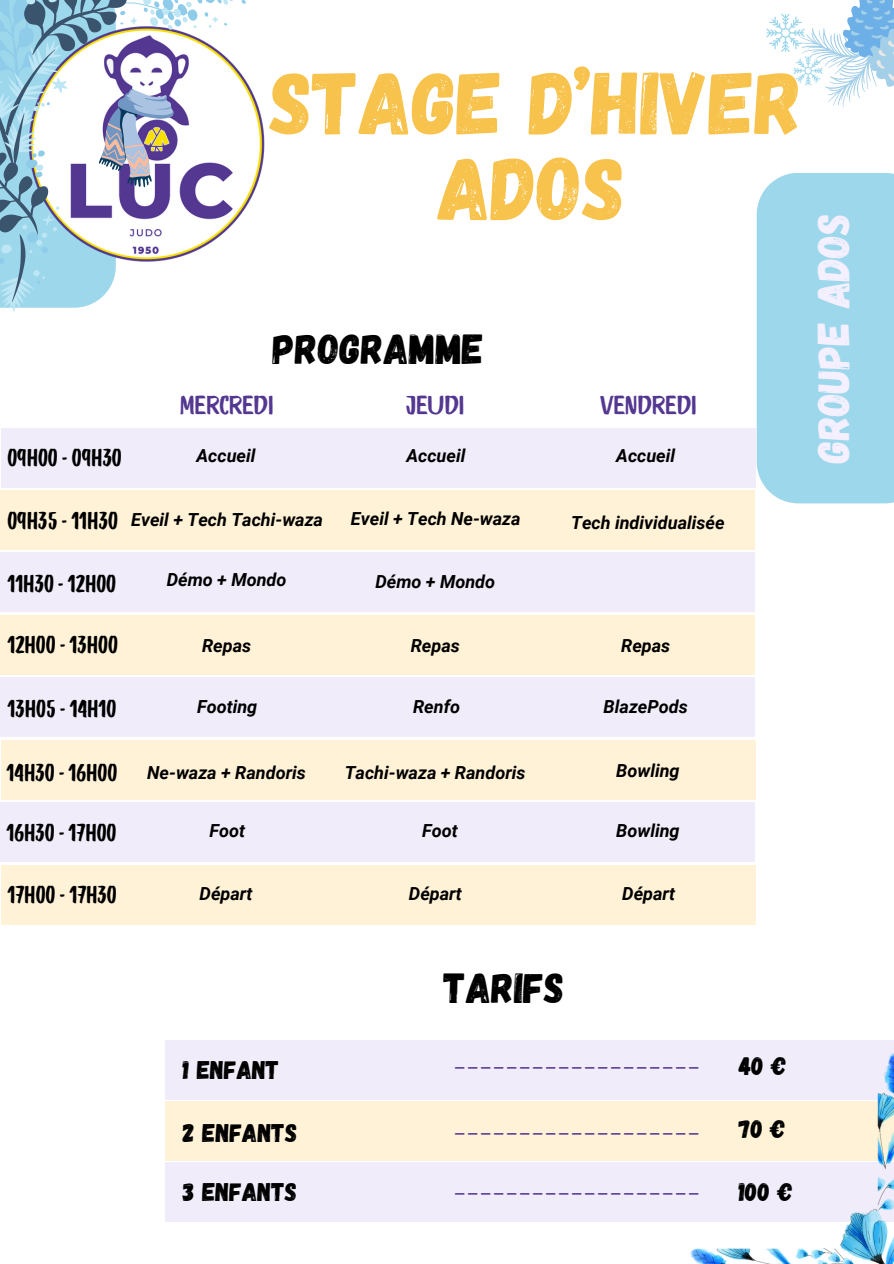
<style>
.page{position:relative;width:894px;height:1264px;background:#fff}
.page>*{position:absolute;margin:0;border:0;box-sizing:border-box;transform-origin:0 0}
.t1{font:88.5px "Gagalin";color:#f8c34d}
.t2{font:45px "Gagalin";letter-spacing:-.01em;color:#f5f0ff}
.t3{font:42px "Gagalin";color:#000}
.t4{font:25.5px "Gagalin";color:#000}
.t5{font:25.5px "Quotes Caps";color:#533791}
.t6{font:24px "Quotes Caps";color:#000}
.t7{font:18.6px "Kawkab Mono";color:#533791}
.t8{font:italic 700 18px "Roboto";color:#000}
</style>
<div class="page">
<div style="left:1px;top:428px;width:754px;height:59px;background:#f0ecf9"></div>
<div style="left:165px;top:1040px;width:728px;height:59px;background:#f0ecf9"></div>
<div style="left:165px;top:1101px;width:728px;height:59px;background:#fff2d6"></div>
<div style="left:165px;top:1162px;width:728px;height:59px;background:#f0ecf9"></div>
<div style="left:0;top:490px;width:754px;height:59px;background:#fff2d6"></div>
<div style="left:0;top:553px;width:754px;height:59px;background:#f0ecf9"></div>
<div style="left:0;top:615px;width:754px;height:59px;background:#fff2d6"></div>
<div style="left:0;top:677px;width:754px;height:59px;background:#f0ecf9"></div>
<div style="left:1px;top:740px;width:754px;height:59px;background:#fff2d6"></div>
<div style="left:0;top:802px;width:754px;height:59px;background:#f0ecf9"></div>
<div style="left:756px;top:173px;width:137px;height:330px;background:#9dd7eb"></div>
<svg style="left:176px;top:0;width:89px;height:258px"></svg>
<svg style="left:0;top:0;width:176px;height:312px"></svg>
<svg style="left:766px;top:0;width:127px;height:108px"></svg>
<div style="left:1px;top:865px;width:754px;height:59px;background:#fff2d6"></div>
<img style="left:690px;top:1053px;width:203px;height:210px">
<h4 class="t6" style="left:7px;top:443px;width:116px">09H00 - 09H30</h4>
<h4 class="t1" style="left:270px;top:46px;width:534px">STAGE D’HIVER</h4>
<p class="t1" style="left:438px;top:131px;width:189px">ADOS</p>
<p class="t3" style="left:273px;top:322px;width:212px">PROGRAMME</p>
<h4 class="t5" style="left:180px;top:389px;width:95px">MERCREDI</h4>
<p class="t8" style="left:196px;top:445px;width:60px">Accueil</p>
<p class="t5" style="left:406px;top:389px;width:60px">JEUDI</p>
<h4 class="t5" style="left:600px;top:389px;width:98px">VENDREDI</h4>
<p class="t8" style="left:406px;top:445px;width:60px">Accueil</p>
<p class="t8" style="left:616px;top:445px;width:60px">Accueil</p>
<p class="t2" style="left:803px;top:463px;width:252px;rotate:-90deg">GROUPE ADOS</p>
<h4 class="t6" style="left:7px;top:505px;width:112px">09H35 - 11H30</h4>
<h4 class="t8" style="left:131px;top:509px;width:193px">Eveil + Tech Tachi-waza</h4>
<h4 class="t8" style="left:351px;top:508px;width:171px">Eveil + Tech Ne-waza</h4>
<h4 class="t8" style="left:571px;top:512px;width:155px">Tech individualisée</h4>
<h4 class="t6" style="left:7px;top:569px;width:110px">11H30 - 12H00</h4>
<p class="t8" style="left:167px;top:569px;width:121px">Démo + Mondo</p>
<p class="t8" style="left:375px;top:571px;width:121px">Démo + Mondo</p>
<p class="t6" style="left:7px;top:630px;width:112px">12H00 - 13H00</p>
<p class="t8" style="left:202px;top:635px;width:51px">Repas</p>
<p class="t8" style="left:410px;top:635px;width:51px">Repas</p>
<p class="t8" style="left:621px;top:635px;width:51px">Repas</p>
<p class="t6" style="left:7px;top:693px;width:110px">13H05 - 14H10</p>
<p class="t8" style="left:197px;top:696px;width:62px">Footing</p>
<p class="t8" style="left:413px;top:696px;width:48px">Renfo</p>
<p class="t8" style="left:603px;top:696px;width:86px">BlazePods</p>
<p class="t6" style="left:7px;top:757px;width:112px">14H30 - 16H00</p>
<h4 class="t8" style="left:147px;top:762px;width:160px">Ne-waza + Randoris</h4>
<p class="t8" style="left:344px;top:762px;width:182px">Tachi-waza + Randoris</p>
<p class="t8" style="left:616px;top:760px;width:65px">Bowling</p>
<p class="t6" style="left:7px;top:817px;width:111px">16H30 - 17H00</p>
<p class="t8" style="left:209px;top:820px;width:37px">Foot</p>
<h4 class="t8" style="left:422px;top:820px;width:37px">Foot</h4>
<h2 class="t8" style="left:616px;top:820px;width:65px">Bowling</h2>
<p class="t6" style="left:8px;top:879px;width:111px">17H00 - 17H30</p>
<p class="t8" style="left:199px;top:883px;width:54px">Départ</p>
<p class="t8" style="left:409px;top:883px;width:54px">Départ</p>
<h4 class="t8" style="left:622px;top:883px;width:54px">Départ</h4>
<p class="t3" style="left:444px;top:961px;width:122px">TARIFS</p>
<p class="t4" style="left:183px;top:1053px;width:98px">1 ENFANT</p>
<p class="t7" style="left:453px;top:1057px;width:248px">-------------------</p>
<p class="t4" style="left:738px;top:1049px;width:49px">40 €</p>
<h1 class="t4" style="left:183px;top:1116px;width:116px">2 ENFANTS</h1>
<p class="t7" style="left:453px;top:1123px;width:248px">-------------------</p>
<h1 class="t4" style="left:738px;top:1112px;width:48px">70 €</h1>
<h3 class="t4" style="left:183px;top:1175px;width:116px">3 ENFANTS</h3>
<h2 class="t7" style="left:453px;top:1183px;width:248px">-------------------</h2>
<h4 class="t4" style="left:738px;top:1175px;width:55px">100 €</h4>
</div>
